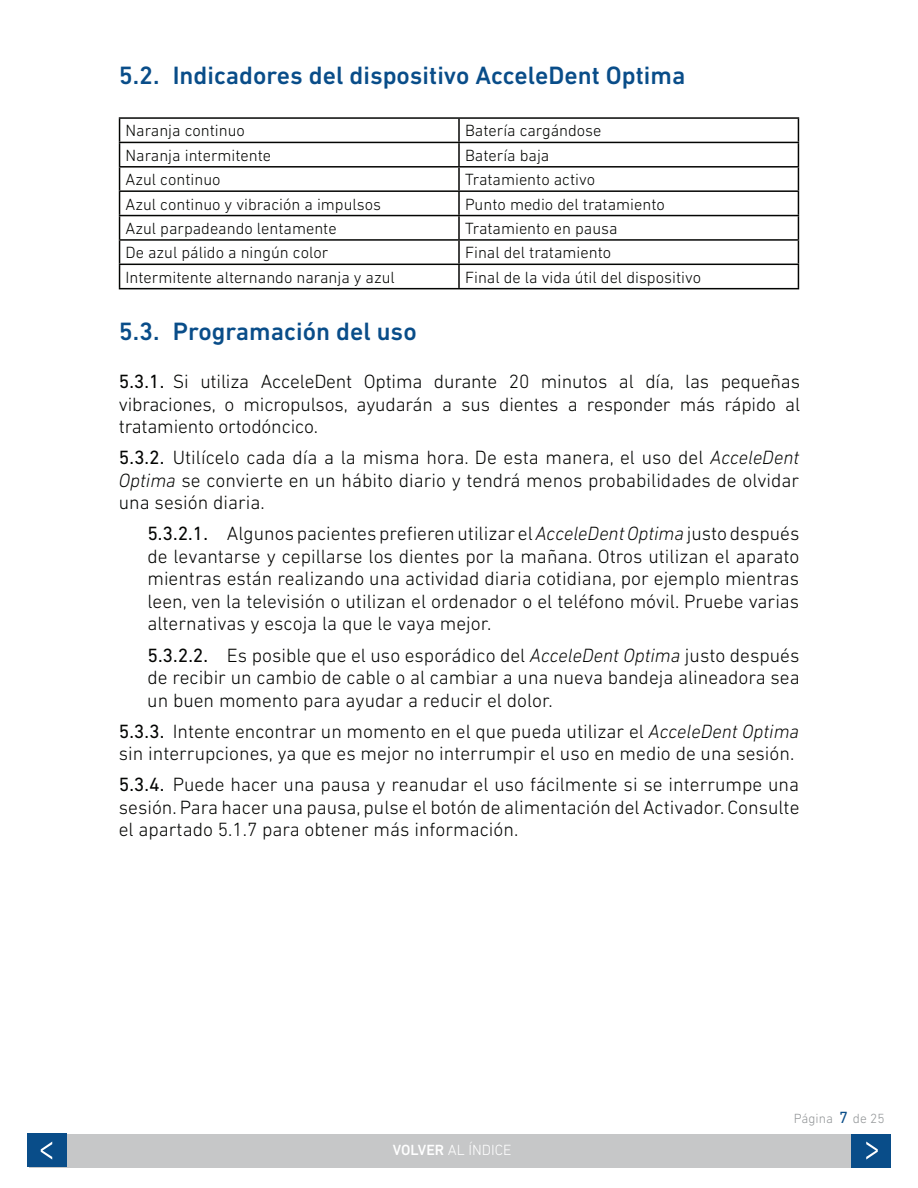
<style>
.page{position:relative;width:918px;height:1188px;background:#fff}
.page>*{position:absolute;margin:0;border:0;box-sizing:border-box;transform-origin:0 0}
.t1{font:500 25.5px "DIN Next LT Pro";color:#094d89}
.t2{font:300 19.5px/22.5px "DIN Next LT Pro";color:#040503;text-align:justify}
.t3{font:300 16.5px "DIN Next LT Pro";color:#040503}
.t4{font:16.5px "DIN Next LT Pro";color:#094d89}
.t5{font:300 15px "DIN Next LT Pro";color:#fff}
.t6{font:300 13.5px "DIN Next LT Pro";color:#939698}
.s1{font-weight:400}
.s2{font-style:italic}
.s3{font-weight:500}
</style>
<div class="page">
<div style="left:29px;top:1134px;width:862px;height:33px;background:#c6c7c8"></div>
<div style="left:28px;top:1134px;width:39px;height:33px;background:#094d89"></div>
<svg style="left:41px;top:1142px;width:11px;height:18px"></svg>
<div style="left:851px;top:1134px;width:40px;height:33px;background:#094d89"></div>
<svg style="left:866px;top:1142px;width:12px;height:18px"></svg>
<hr style="left:119px;top:117px;width:340px;height:2px;background:#040503">
<hr style="left:459px;top:117px;width:340px;height:2px;background:#040503">
<hr style="left:458px;top:119px;width:2px;height:23px;background:#040503">
<hr style="left:119px;top:142px;width:340px;height:1px;background:#040503">
<hr style="left:459px;top:142px;width:340px;height:1px;background:#040503">
<hr style="left:458px;top:143px;width:2px;height:23px;background:#040503">
<hr style="left:119px;top:166px;width:340px;height:2px;background:#040503">
<hr style="left:459px;top:166px;width:340px;height:2px;background:#040503">
<hr style="left:458px;top:168px;width:2px;height:22px;background:#040503">
<hr style="left:119px;top:190px;width:340px;height:2px;background:#040503">
<hr style="left:459px;top:190px;width:340px;height:2px;background:#040503">
<hr style="left:458px;top:192px;width:2px;height:23px;background:#040503">
<hr style="left:119px;top:215px;width:340px;height:1px;background:#040503">
<hr style="left:459px;top:215px;width:340px;height:1px;background:#040503">
<hr style="left:458px;top:216px;width:2px;height:23px;background:#040503">
<hr style="left:119px;top:239px;width:340px;height:2px;background:#040503">
<hr style="left:459px;top:239px;width:340px;height:2px;background:#040503">
<hr style="left:458px;top:241px;width:2px;height:23px;background:#040503">
<hr style="left:119px;top:264px;width:340px;height:1px;background:#040503">
<svg style="left:119px;top:119px;width:1px;height:169px"></svg>
<hr style="left:459px;top:264px;width:340px;height:1px;background:#040503">
<hr style="left:458px;top:265px;width:2px;height:23px;background:#040503">
<svg style="left:798px;top:119px;width:1px;height:169px"></svg>
<hr style="left:119px;top:288px;width:340px;height:1px;background:#040503">
<hr style="left:459px;top:288px;width:340px;height:1px;background:#040503">
<h1 class="t1" style="left:119px;top:61px;width:568px">5.2. Indicadores del dispositivo AcceleDent Optima</h1>
<p class="t3" style="left:126px;top:121px;width:121px">Naranja continuo</p>
<p class="t3" style="left:465px;top:121px;width:138px">Batería cargándose</p>
<p class="t3" style="left:126px;top:146px;width:147px">Naranja intermitente</p>
<p class="t3" style="left:465px;top:146px;width:86px">Batería baja</p>
<p class="t3" style="left:126px;top:170px;width:97px">Azul continuo</p>
<p class="t3" style="left:465px;top:170px;width:132px">Tratamiento activo</p>
<p class="t3" style="left:126px;top:194px;width:257px">Azul continuo y vibración a impulsos</p>
<p class="t3" style="left:465px;top:194px;width:201px">Punto medio del tratamiento</p>
<p class="t3" style="left:126px;top:219px;width:213px">Azul parpadeando lentamente</p>
<p class="t3" style="left:465px;top:219px;width:154px">Tratamiento en pausa</p>
<p class="t3" style="left:126px;top:243px;width:204px">De azul pálido a ningún color</p>
<p class="t3" style="left:465px;top:243px;width:148px">Final del tratamiento</p>
<p class="t3" style="left:126px;top:268px;width:271px">Intermitente alternando naranja y azul</p>
<p class="t3" style="left:465px;top:268px;width:238px">Final de la vida útil del dispositivo</p>
<h1 class="t1" style="left:119px;top:316px;width:299px">5.3. Programación del uso</h1>
<p class="t2" style="left:119px;top:370px;width:683px"><span class="s1">5.3.1.</span> Si utiliza AcceleDent Optima durante 20 minutos al día, las pequeñas vibraciones, o micropulsos, ayudarán a sus dientes a responder más rápido al tratamiento ortodóncico.</p>
<p class="t2" style="left:119px;top:446px;width:682px"><span class="s1">5.3.2.</span> Utilícelo cada día a la misma hora. De esta manera, el uso del <span class="s2">AcceleDent Optima</span> se convierte en un hábito diario y tendrá menos probabilidades de olvidar una sesión diaria.</p>
<p class="t2" style="left:147px;top:522px;width:654px"><span class="s1">5.3.2.1.</span> Algunos pacientes prefieren utilizar el <span class="s2">AcceleDentOptima</span> justo después de levantarse y cepillarse los dientes por la mañana. Otros utilizan el aparato mientras están realizando una actividad diaria cotidiana, por ejemplo mientras leen, ven la televisión o utilizan el ordenador o el teléfono móvil. Pruebe varias alternativas y escoja la que le vaya mejor.</p>
<p class="t2" style="left:147px;top:643px;width:654px"><span class="s1">5.3.2.2.</span> Es posible que el uso esporádico del <span class="s2">AcceleDent Optima</span> justo después de recibir un cambio de cable o al cambiar a una nueva bandeja alineadora sea un buen momento para ayudar a reducir el dolor.</p>
<p class="t2" style="left:119px;top:720px;width:682px"><span class="s1">5.3.3.</span> Intente encontrar un momento en el que pueda utilizar el <span class="s2">AcceleDent Optima </span>sin interrupciones, ya que es mejor no interrumpir el uso en medio de una sesión.</p>
<p class="t2" style="left:119px;top:773px;width:682px"><span class="s1">5.3.4.</span> Puede hacer una pausa y reanudar el uso fácilmente si se interrumpe una sesión. Para hacer una pausa, pulse el botón de alimentación del Activador. Consulte el apartado 5.1.7 para obtener más información.</p>
<p class="t5" style="left:393px;top:1142px;width:120px"><span class="s3">VOLVER</span> AL ÍNDICE</p>
<p class="t4" style="left:839px;top:1108px;width:10px">7</p>
<p class="t6" style="left:794px;top:1111px;width:41px">Página</p>
<p class="t6" style="left:853px;top:1111px;width:33px">de 25</p>
</div>
